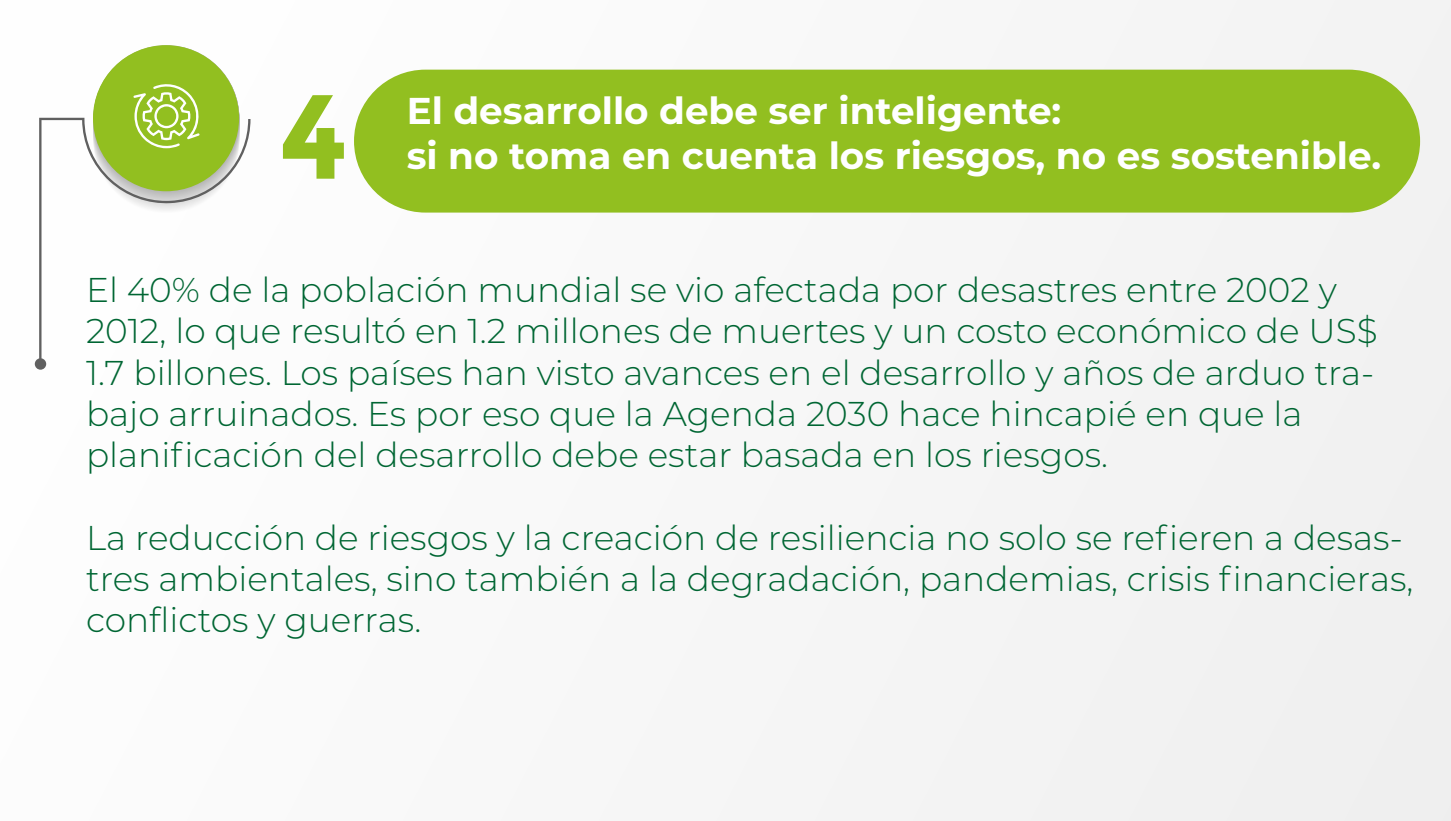
<style>
.page{position:relative;width:1451px;height:821px;background:#fff}
.page>*{position:absolute;margin:0;border:0;box-sizing:border-box;transform-origin:0 0}
.t1{font:700 119.4px "Montserrat";color:#92bf20}
.t2{font:700 37.28px/44.8px "Montserrat";color:#fff}
.t3{font:300 34.35px/41.2px "Montserrat";color:#063}
</style>
<div class="page">
<div style="left:0;top:0;width:1450px;height:820px;background:#f7f7f7"></div>
<svg style="left:35px;top:118px;width:215px;height:251px"></svg>
<div style="left:93px;top:45px;width:146px;height:146px;background:#92bf20;border-radius:50%"></div>
<svg style="left:133px;top:84px;width:67px;height:64px"></svg>
<div style="left:354px;top:70px;width:1066px;height:142px;background:#92bf20;border-radius:71px"></div>
<h1 class="t1" style="left:279px;top:65px;width:72px">4</h1>
<p class="t2" style="left:407px;top:87px;width:976px">El desarrollo debe ser inteligente:<br>si no toma en cuenta los riesgos, no es sostenible.</p>
<p class="t3" style="left:86px;top:268px;width:1293px">El 40% de la población mundial se vio afectada por desastres entre 2002 y 2012, lo que resultó en 1.2 millones de muertes y un costo económico de US$ 1.7 billones. Los países han visto avances en el desarrollo y años de arduo tra&shy;bajo arruinados. Es por eso que la Agenda 2030 hace hincapié en que la planificación del desarrollo debe estar basada en los riesgos.</p>
<p class="t3" style="left:86px;top:515px;width:1328px">La reducción de riesgos y la creación de resiliencia no solo se refieren a desas&shy;tres ambientales, sino también a la degradación, pandemias, crisis financieras, conflictos y guerras.</p>
</div>
